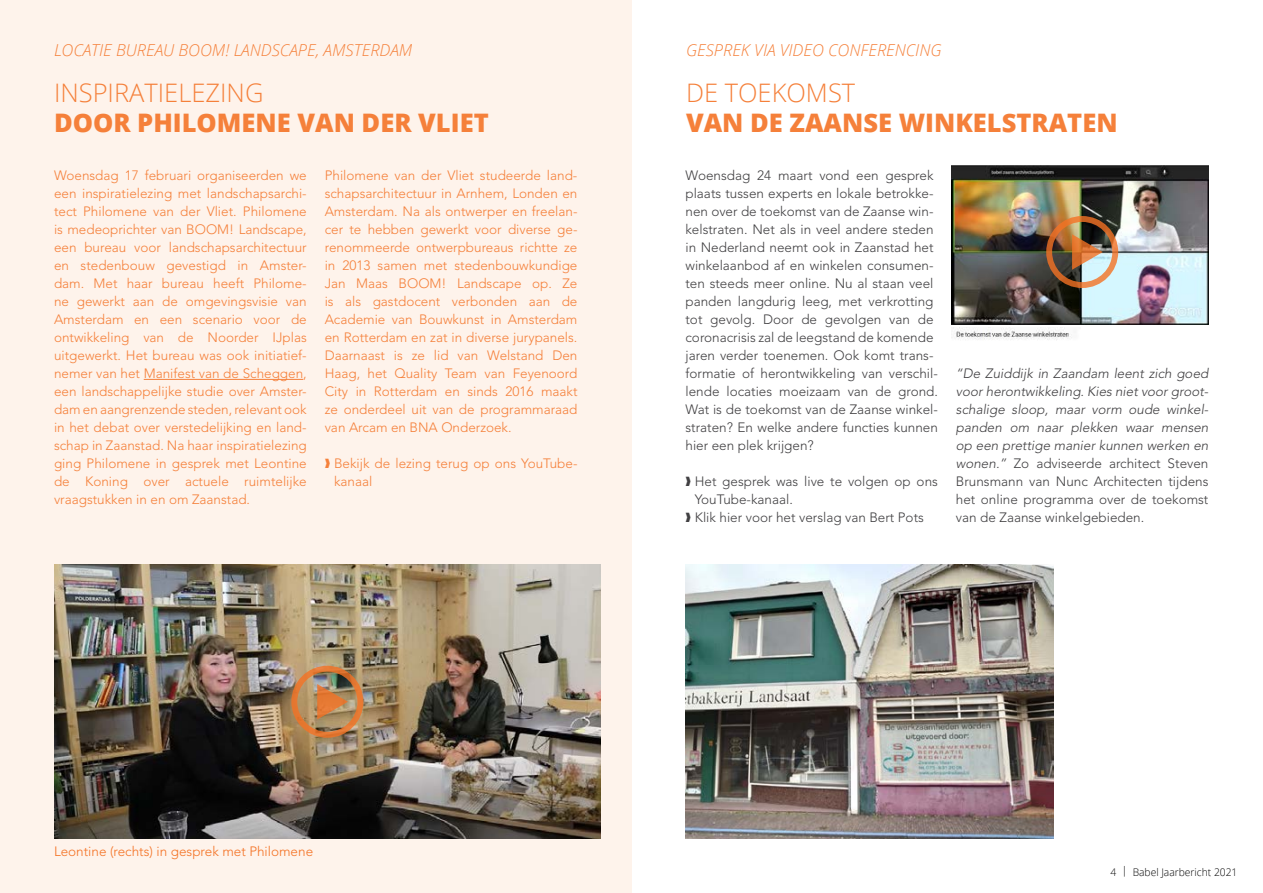
<style>
.page{position:relative;width:1263px;height:893px;background:#fff}
.page>*{position:absolute;margin:0;border:0;box-sizing:border-box;transform-origin:0 0}
.t1{font:800 25.5px "Open Sans";color:#f5803a}
.t2{font:300 25.5px "Open Sans";color:#f5803a}
.t3{font:italic 300 16.5px "Open Sans";color:#f5803a}
.t4{font:300 13.5px/18px "Avenir";color:#f5803a;text-align:justify}
.t5{font:300 13.5px/18px "Avenir";color:#414042}
.t6{font:italic 300 13.5px/18px "Avenir";color:#414042;text-align:justify}
.t7{font:300 13.5px "Avenir";color:#f47224}
.t8{font:300 10.5px "Open Sans";color:#000}
.s1{font-style:normal}
</style>
<div class="page">
<div style="left:0;top:0;width:631px;height:893px;background:#fef3eb"></div>
<hr style="left:144px;top:379px;width:159px;height:1px;background:#f5803a">
<img style="left:54px;top:564px;width:547px;height:275px">
<img style="left:685px;top:564px;width:368px;height:275px">
<img style="left:951px;top:166px;width:258px;height:159px">
<img style="left:951px;top:328px;width:121px;height:12px">
<img style="left:291px;top:666px;width:72px;height:72px">
<img style="left:1046px;top:216px;width:72px;height:72px">
<p class="t3" style="left:54px;top:39px;width:360px">LOCATIE BUREAU BOOM! LANDSCAPE, AMSTERDAM</p>
<p class="t3" style="left:686px;top:39px;width:257px">GESPREK VIA VIDEO CONFERENCING</p>
<h1 class="t2" style="left:54px;top:75px;width:211px">INSPIRATIELEZING</h1>
<h1 class="t1" style="left:54px;top:104px;width:436px">DOOR PHILOMENE VAN DER VLIET</h1>
<p class="t4" style="left:54px;top:166px;width:254px">Woensdag 17 februari organiseerden we een inspiratielezing met landschapsarchi&shy;tect Philomene van der Vliet. Philomene is medeoprichter van BOOM! Landscape, een bureau voor landschapsarchitectuur en stedenbouw gevestigd in Amster&shy;dam. Met haar bureau heeft Philome&shy;ne gewerkt aan de omgevingsvisie van Amsterdam en een scenario voor de ontwikkeling van de Noorder IJplas uitgewerkt. Het bureau was ook initiatief&shy;nemer van het Manifest van de Scheggen, een landschappelijke studie over Amster&shy;dam en aangrenzende steden, relevant ook in het debat over verstedelijking en land&shy;schap in Zaanstad. Na haar inspiratielezing ging Philomene in gesprek met Leontine de Koning over actuele ruimtelijke vraagstukken in en om Zaanstad.</p>
<p class="t4" style="left:325px;top:166px;width:254px">Philomene van der Vliet studeerde land&shy;schapsarchitectuur in Arnhem, Londen en Amsterdam. Na als ontwerper en freelan&shy;cer te hebben gewerkt voor diverse ge&shy;renommeerde ontwerpbureaus richtte ze in 2013 samen met stedenbouwkundige Jan Maas BOOM! Landscape op. Ze is als gastdocent verbonden aan de Academie van Bouwkunst in Amsterdam en Rotterdam en zat in diverse jurypanels.<br>Daarnaast is ze lid van Welstand Den Haag, het Quality Team van Feyenoord City in Rotterdam en sinds 2016 maakt ze onderdeel uit van de programmaraad van Arcam en BNA Onderzoek.</p>
<p class="t4" style="left:334px;top:454px;width:245px;text-indent:-9px">❱ Bekijk de lezing terug op ons YouTube&shy;kanaal</p>
<h1 class="t2" style="left:686px;top:75px;width:171px">DE TOEKOMST</h1>
<h1 class="t1" style="left:686px;top:104px;width:433px">VAN DE ZAANSE WINKELSTRATEN</h1>
<p class="t5" style="left:685px;top:166px;width:254px">Woensdag 24 maart vond een gesprek plaats tussen experts en lokale betrokke&shy;nen over de toekomst van de Zaanse win&shy;kelstraten. Net als in veel andere steden in Nederland neemt ook in Zaanstad het winkelaanbod af en winkelen consumen&shy;ten steeds meer online. Nu al staan veel panden langdurig leeg, met verkrotting tot gevolg. Door de gevolgen van de coronacrisis zal de leegstand de komende jaren verder toenemen. Ook komt trans&shy;formatie of herontwikkeling van verschil&shy;lende locaties moeizaam van de grond.<br>Wat is de toekomst van de Zaanse winkel&shy;straten? En welke andere functies kunnen hier een plek krijgen?</p>
<p class="t5" style="left:685px;top:472px;width:254px">❱ Het gesprek was live te volgen op ons</p>
<p class="t5" style="left:695px;top:490px;width:100px">YouTube-kanaal.</p>
<p class="t5" style="left:685px;top:508px;width:240px">❱ Klik hier voor het verslag van Bert Pots</p>
<p class="t6" style="left:956px;top:364px;width:254px">“De Zuiddijk in Zaandam leent zich goed voor herontwikkeling. Kies niet voor groot&shy;schalige sloop, maar vorm oude winkel&shy;panden om naar plekken waar mensen op een prettige manier kunnen werken en wonen.” <span class="s1">Zo adviseerde architect Steven Brunsmann van Nunc Architecten tijdens het online programma over de toekomst van de Zaanse winkelgebieden.</span></p>
<p class="t7" style="left:54px;top:844px;width:261px">Leontine (rechts) in gesprek met Philomene</p>
<p class="t8" style="left:1110px;top:864px;width:128px">4 | Babel Jaarbericht 2021</p>
</div>
